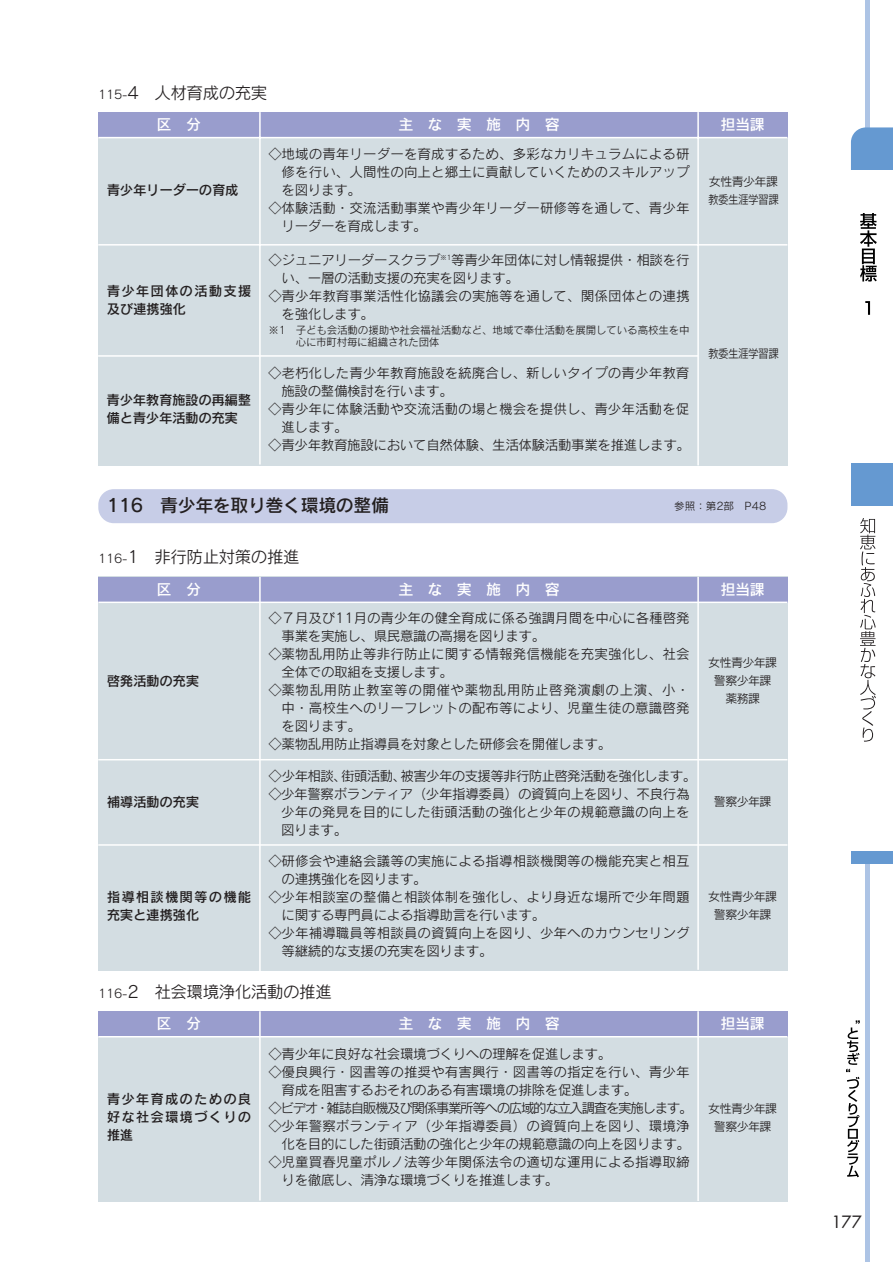
<style>
.page{position:relative;width:893px;height:1262px;background:#fff}
.page>*{position:absolute;margin:0;border:0;box-sizing:border-box;transform-origin:0 0}
.t1{font:18px "Rodin CID DB";letter-spacing:-.025em;color:#231f20}
.t2{font:16.5px "Rodin CID M";letter-spacing:-.025em;color:#231f20}
.t3{font:16.5px "Futura";color:#231f20}
.t4{font:15px "Rodin CID DB";letter-spacing:-.025em;color:#fff}
.t5{font:13.5px "Rodin CID M";letter-spacing:.005em;color:#231f20}
.t6{font:13.5px "Rodin CID M";letter-spacing:-.025em;color:#231f20}
.t7{font:13.5px/18px "Rodin CID DB";letter-spacing:-.025em;color:#231f20}
.t8{font:13.5px "Rodin CID M";letter-spacing:-.1em;color:#231f20}
.t9{font:13.5px "Rodin CID M";letter-spacing:-.05em;color:#231f20}
.t10{font:13.5px/18px "Rodin CID DB";letter-spacing:.08em;color:#231f20}
.t11{font:13.5px "Rodin CID M";letter-spacing:-.02em;color:#231f20}
.t12{font:13.5px "Rodin CID M";letter-spacing:.045em;color:#231f20}
.t13{font:12px/18px "Rodin CID M";letter-spacing:-.05em;color:#231f20;text-align:center}
.t14{font:12px "Rodin CID M";letter-spacing:-.05em;color:#231f20;scale:.88 1}
.t15{font:10.5px/12px "Rodin CID M";letter-spacing:-.015em;color:#231f20}
.s1{font-size:12px}
</style>
<div class="page">
<div style="left:865px;top:0;width:5px;height:1261px;background:#adc4e5"></div>
<div style="left:850px;top:170px;width:42px;height:680px;background:#fff"></div>
<svg style="left:860px;top:213px;width:16px;height:68px"></svg>
<svg style="left:865px;top:301px;width:5px;height:14px"></svg>
<svg style="left:846px;top:1020px;width:13px;height:157px"></svg>
<svg style="left:860px;top:518px;width:15px;height:223px"></svg>
<div style="left:851px;top:127px;width:41px;height:43px;background:#6599d1"></div>
<div style="left:850px;top:463px;width:42px;height:43px;background:#6599d1"></div>
<div style="left:850px;top:850px;width:42px;height:13px;background:#6599d1"></div>
<div style="left:98px;top:112px;width:689px;height:353px;background:#d3dde2"></div>
<div style="left:98px;top:112px;width:162px;height:26px;background:#999dcd"></div>
<div style="left:698px;top:112px;width:89px;height:26px;background:#999dcd"></div>
<div style="left:260px;top:112px;width:438px;height:26px;background:#999dcd"></div>
<hr style="left:259px;top:112px;width:2px;height:352px;background:#fff">
<hr style="left:697px;top:112px;width:1px;height:353px;background:#fff">
<hr style="left:98px;top:244px;width:689px;height:1px;background:#fff">
<hr style="left:98px;top:137px;width:689px;height:1px;background:#fff">
<hr style="left:98px;top:355px;width:600px;height:2px;background:#fff">
<div style="left:98px;top:1011px;width:689px;height:190px;background:#d3dde2"></div>
<div style="left:98px;top:1011px;width:162px;height:25px;background:#999dcd"></div>
<div style="left:698px;top:1011px;width:89px;height:25px;background:#999dcd"></div>
<div style="left:260px;top:1011px;width:438px;height:25px;background:#999dcd"></div>
<hr style="left:259px;top:1011px;width:2px;height:189px;background:#fff">
<hr style="left:697px;top:1011px;width:1px;height:190px;background:#fff">
<hr style="left:98px;top:1036px;width:689px;height:1px;background:#fff">
<div style="left:98px;top:577px;width:689px;height:394px;background:#d3dde2"></div>
<div style="left:98px;top:489px;width:689px;height:34px;background:#c7cde7;border-radius:16px"></div>
<div style="left:98px;top:577px;width:162px;height:25px;background:#999dcd"></div>
<div style="left:698px;top:577px;width:89px;height:25px;background:#999dcd"></div>
<div style="left:260px;top:577px;width:438px;height:25px;background:#999dcd"></div>
<hr style="left:259px;top:577px;width:2px;height:394px;background:#fff">
<hr style="left:697px;top:577px;width:1px;height:392px;background:#fff">
<hr style="left:98px;top:601px;width:689px;height:2px;background:#fff">
<hr style="left:98px;top:759px;width:689px;height:1px;background:#fff">
<hr style="left:98px;top:844px;width:689px;height:1px;background:#fff">
<p class="t2" style="left:98px;top:86px;width:171px"><span class="s1">115-</span>4 人材育成の充実</p>
<p class="t4" style="left:157px;top:119px;width:46px">区　分</p>
<p class="t4" style="left:398px;top:119px;width:163px">主　な　実　施　内　容</p>
<p class="t4" style="left:720px;top:119px;width:46px">担当課</p>
<p class="t5" style="left:268px;top:149px;width:422px">◇地域の青年リーダーを育成するため、多彩なカリキュラムによる研</p>
<p class="t5" style="left:281px;top:167px;width:409px">修を行い、人間性の向上と郷土に貢献していくためのスキルアップ</p>
<p class="t5" style="left:281px;top:185px;width:81px">を図ります。</p>
<p class="t5" style="left:268px;top:203px;width:422px">◇体験活動・交流活動事業や青少年リーダー研修等を通して、青少年</p>
<p class="t6" style="left:281px;top:221px;width:147px">リーダーを育成します。</p>
<p class="t7" style="left:107px;top:183px;width:133px">青少年リーダーの育成</p>
<p class="t13" style="left:708px;top:174px;width:72px;text-align:left">女性青少年課教委生涯学習課</p>
<p class="t10" style="left:107px;top:283px;width:146px">青少年団体の活動支援及び連携強化</p>
<p class="t7" style="left:107px;top:392px;width:146px">青少年教育施設の再編整備と青少年活動の充実</p>
<p class="t11" style="left:268px;top:255px;width:422px">◇ジュニアリーダースクラブ<sup>※1</sup>等青少年団体に対し情報提供・相談を行</p>
<p class="t6" style="left:281px;top:273px;width:239px">い、一層の活動支援の充実を図ります。</p>
<p class="t5" style="left:268px;top:291px;width:422px">◇青少年教育事業活性化協議会の実施等を通して、関係団体との連携</p>
<p class="t5" style="left:281px;top:309px;width:94px">を強化します。</p>
<p class="t15" style="left:296px;top:326px;width:395px;text-indent:-27px">※1 子ども会活動の援助や社会福祉活動など、地域で奉仕活動を展開している高校生を中心に市町村毎に組織された団体</p>
<p class="t5" style="left:268px;top:368px;width:422px">◇老朽化した青少年教育施設を統廃合し、新しいタイプの青少年教育</p>
<p class="t6" style="left:281px;top:386px;width:173px">施設の整備検討を行います。</p>
<p class="t5" style="left:268px;top:404px;width:422px">◇青少年に体験活動や交流活動の場と機会を提供し、青少年活動を促</p>
<p class="t5" style="left:281px;top:422px;width:68px">進します。</p>
<p class="t6" style="left:268px;top:440px;width:423px">◇青少年教育施設において自然体験、生活体験活動事業を推進します。</p>
<p class="t14" style="left:708px;top:349px;width:82px">教委生涯学習課</p>
<h1 class="t1" style="left:107px;top:499px;width:284px">116 青少年を取り巻く環境の整備</h1>
<p class="t2" style="left:98px;top:551px;width:203px"><span class="s1">116-</span>1 非行防止対策の推進</p>
<p class="t15" style="left:674px;top:501px;width:93px">参照：第2部　P48</p>
<p class="t4" style="left:157px;top:583px;width:46px">区　分</p>
<p class="t4" style="left:398px;top:583px;width:163px">主　な　実　施　内　容</p>
<p class="t4" style="left:720px;top:583px;width:46px">担当課</p>
<p class="t7" style="left:107px;top:673px;width:94px">啓発活動の充実</p>
<p class="t7" style="left:107px;top:794px;width:94px">補導活動の充実</p>
<p class="t10" style="left:107px;top:890px;width:146px">指導相談機関等の機能充実と連携強化</p>
<p class="t5" style="left:268px;top:612px;width:422px">◇７月及び11月の青少年の健全育成に係る強調月間を中心に各種啓発</p>
<p class="t6" style="left:281px;top:630px;width:265px">事業を実施し、県民意識の高揚を図ります。</p>
<p class="t5" style="left:268px;top:648px;width:422px">◇薬物乱用防止等非行防止に関する情報発信機能を充実強化し、社会</p>
<p class="t6" style="left:281px;top:666px;width:173px">全体での取組を支援します。</p>
<p class="t12" style="left:268px;top:684px;width:422px">◇薬物乱用防止教室等の開催や薬物乱用防止啓発演劇の上演、小・</p>
<p class="t5" style="left:281px;top:702px;width:409px">中・高校生へのリーフレットの配布等により、児童生徒の意識啓発</p>
<p class="t5" style="left:281px;top:720px;width:81px">を図ります。</p>
<p class="t6" style="left:268px;top:738px;width:344px">◇薬物乱用防止指導員を対象とした研修会を開催します。</p>
<p class="t9" style="left:268px;top:770px;width:429px">◇少年相談、街頭活動、被害少年の支援等非行防止啓発活動を強化します。</p>
<p class="t6" style="left:268px;top:788px;width:422px">◇少年警察ボランティア（少年指導委員）の資質向上を図り、不良行為</p>
<p class="t5" style="left:281px;top:806px;width:410px">少年の発見を目的にした街頭活動の強化と少年の規範意識の向上を</p>
<p class="t5" style="left:281px;top:824px;width:68px">図ります。</p>
<p class="t5" style="left:268px;top:856px;width:422px">◇研修会や連絡会議等の実施による指導相談機関等の機能充実と相互</p>
<p class="t6" style="left:281px;top:874px;width:147px">の連携強化を図ります。</p>
<p class="t5" style="left:268px;top:892px;width:422px">◇少年相談室の整備と相談体制を強化し、より身近な場所で少年問題</p>
<p class="t6" style="left:281px;top:910px;width:265px">に関する専門員による指導助言を行います。</p>
<p class="t5" style="left:268px;top:928px;width:422px">◇少年補導職員等相談員の資質向上を図り、少年へのカウンセリング</p>
<p class="t6" style="left:281px;top:946px;width:212px">等継続的な支援の充実を図ります。</p>
<p class="t2" style="left:98px;top:985px;width:235px"><span class="s1">116-</span>2 社会環境浄化活動の推進</p>
<p class="t13" style="left:708px;top:655px;width:71px">女性青少年課警察少年課薬務課</p>
<p class="t13" style="left:714px;top:794px;width:59px">警察少年課</p>
<p class="t13" style="left:708px;top:889px;width:70px">女性青少年課警察少年課</p>
<p class="t4" style="left:157px;top:1017px;width:46px">区　分</p>
<p class="t4" style="left:398px;top:1017px;width:163px">主　な　実　施　内　容</p>
<p class="t4" style="left:720px;top:1017px;width:46px">担当課</p>
<p class="t6" style="left:268px;top:1049px;width:344px">◇青少年に良好な社会環境づくりへの理解を促進します。</p>
<p class="t5" style="left:268px;top:1067px;width:422px">◇優良興行・図書等の推奨や有害興行・図書等の指定を行い、青少年</p>
<p class="t6" style="left:281px;top:1085px;width:357px">育成を阻害するおそれのある有害環境の排除を促進します。</p>
<p class="t8" style="left:268px;top:1103px;width:425px">◇ビデオ・雑誌自販機及び関係事業所等への広域的な立入調査を実施します。</p>
<p class="t5" style="left:268px;top:1121px;width:422px">◇少年警察ボランティア（少年指導委員）の資質向上を図り、環境浄</p>
<p class="t6" style="left:281px;top:1139px;width:410px">化を目的にした街頭活動の強化と少年の規範意識の向上を図ります。</p>
<p class="t5" style="left:268px;top:1157px;width:422px">◇児童買春児童ポルノ法等少年関係法令の適切な運用による指導取締</p>
<p class="t6" style="left:281px;top:1175px;width:278px">りを徹底し、清浄な環境づくりを推進します。</p>
<p class="t7" style="left:107px;top:1091px;width:146px;text-align:justify">青少年育成のための良好な社会環境づくりの推進</p>
<p class="t13" style="left:708px;top:1100px;width:71px">女性青少年課警察少年課</p>
<p class="t3" style="left:831px;top:1213px;width:32px">177</p>
</div>
